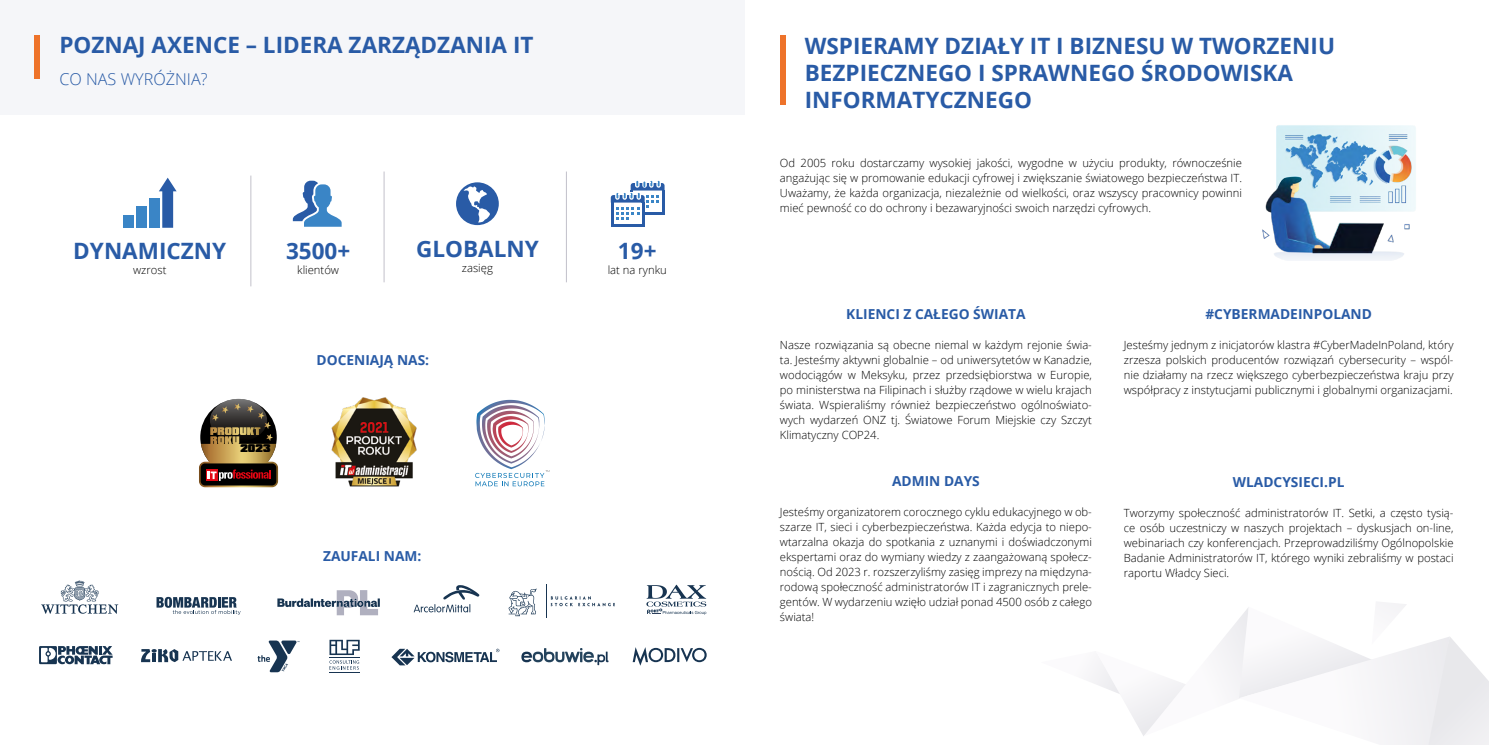
<style>
.page{position:relative;width:1489px;height:745px;background:#fff}
.page>*{position:absolute;margin:0;border:0;box-sizing:border-box;transform-origin:0 0}
.t1{font:700 22.5px/27px "Open Sans";color:#295ba6}
.t2{font:300 16.25px "Open Sans";color:#295ba6}
.t3{font:700 13.75px "Open Sans";color:#295ba6}
.t4{font:300 11.25px/15px "Open Sans";color:#000;text-align:justify}
.t5{font:900 9.62px "Compacta BT";color:#000}
</style>
<div class="page">
<div style="left:0;top:0;width:744px;height:114px;background:#f5f6f9"></div>
<hr style="left:250px;top:175px;width:1px;height:111px;background:#c2c1ca">
<hr style="left:384px;top:171px;width:1px;height:111px;background:#c2c1ca">
<hr style="left:566px;top:171px;width:1px;height:111px;background:#c2c1ca">
<svg style="left:456px;top:182px;width:43px;height:43px"></svg>
<svg style="left:293px;top:180px;width:48px;height:46px"></svg>
<hr style="left:610px;top:202px;width:3px;height:23px;background:#295ba6">
<hr style="left:610px;top:224px;width:34px;height:3px;background:#295ba6">
<hr style="left:642px;top:202px;width:2px;height:23px;background:#295ba6">
<svg style="left:610px;top:181px;width:54px;height:39px"></svg>
<img style="left:331px;top:397px;width:86px;height:90px">
<div style="left:123px;top:215px;width:11px;height:13px;background:#3a85c6"></div>
<div style="left:136px;top:206px;width:11px;height:22px;background:#3a85c6"></div>
<div style="left:149px;top:198px;width:11px;height:30px;background:#3a85c6"></div>
<svg style="left:159px;top:177px;width:18px;height:50px"></svg>
<svg style="left:199px;top:398px;width:79px;height:89px"></svg>
<svg style="left:475px;top:399px;width:74px;height:87px"></svg>
<img style="left:1262px;top:125px;width:154px;height:135px">
<div style="left:35px;top:35px;width:5px;height:44px;background:#ee732a"></div>
<div style="left:780px;top:35px;width:5px;height:70px;background:#ee732a"></div>
<svg style="left:1089px;top:602px;width:399px;height:142px"></svg>
<svg style="left:141px;top:649px;width:91px;height:12px"></svg>
<svg style="left:39px;top:646px;width:74px;height:17px"></svg>
<svg style="left:391px;top:648px;width:108px;height:17px"></svg>
<svg style="left:257px;top:640px;width:42px;height:31px"></svg>
<hr style="left:329px;top:671px;width:30px;height:1px;background:#173451">
<svg style="left:329px;top:639px;width:31px;height:30px"></svg>
<svg style="left:41px;top:580px;width:77px;height:33px"></svg>
<svg style="left:414px;top:585px;width:66px;height:27px"></svg>
<svg style="left:156px;top:596px;width:85px;height:18px"></svg>
<svg style="left:277px;top:590px;width:103px;height:25px"></svg>
<svg style="left:646px;top:584px;width:60px;height:30px"></svg>
<svg style="left:632px;top:647px;width:74px;height:18px"></svg>
<svg style="left:521px;top:648px;width:87px;height:16px"></svg>
<svg style="left:550px;top:596px;width:65px;height:9px"></svg>
<hr style="left:546px;top:584px;width:1px;height:34px;background:#173451">
<svg style="left:508px;top:589px;width:28px;height:26px"></svg>
<h1 class="t1" style="left:59px;top:31px;width:475px">POZNAJ AXENCE – LIDERA ZARZĄDZANIA IT</h1>
<h2 class="t2" style="left:59px;top:68px;width:150px">CO NAS WYRÓŻNIA?</h2>
<h1 class="t1" style="left:73px;top:237px;width:154px">DYNAMICZNY</h1>
<p class="t4" style="left:133px;top:262px;width:35px">wzrost</p>
<h1 class="t1" style="left:286px;top:237px;width:66px">3500+</h1>
<p class="t4" style="left:297px;top:262px;width:43px">klientów</p>
<h1 class="t1" style="left:416px;top:234px;width:124px">GLOBALNY</h1>
<p class="t4" style="left:462px;top:260px;width:32px">zasięg</p>
<p class="t5" style="left:240px;top:441px;width:32px">2023</p>
<p class="t3" style="left:316px;top:350px;width:114px">DOCENIAJĄ NAS:</p>
<p class="t3" style="left:323px;top:546px;width:100px">ZAUFALI NAM:</p>
<h1 class="t1" style="left:618px;top:236px;width:40px">19+</h1>
<p class="t4" style="left:607px;top:262px;width:60px">lat na rynku</p>
<h1 class="t1" style="left:804px;top:31px;width:531px">WSPIERAMY DZIAŁY IT I BIZNESU W TWORZENIU<br>BEZPIECZNEGO I SPRAWNEGO ŚRODOWISKA<br>INFORMATYCZNEGO</h1>
<p class="t4" style="left:780px;top:155px;width:463px">Od 2005 roku dostarczamy wysokiej jakości, wygodne w użyciu produkty, równocześnie angażując się w promowanie edukacji cyfrowej i zwiększanie światowego bezpieczeństwa IT.<br>Uważamy, że każda organizacja, niezależnie od wielkości, oraz wszyscy pracownicy powinni mieć pewność co do ochrony i bezawaryjności swoich narzędzi cyfrowych.</p>
<p class="t3" style="left:846px;top:303px;width:181px">KLIENCI Z CAŁEGO ŚWIATA</p>
<p class="t4" style="left:780px;top:336px;width:313px">Nasze rozwiązania są obecne niemal w każdym rejonie świa&shy;ta. Jesteśmy aktywni globalnie – od uniwersytetów w Kanadzie, wodociągów w Meksyku, przez przedsiębiorstwa w Europie, po ministerstwa na Filipinach i służby rządowe w wielu krajach świata. Wspieraliśmy również bezpieczeństwo ogólnoświato&shy;wych wydarzeń ONZ tj. Światowe Forum Miejskie czy Szczyt Klimatyczny COP24.</p>
<p class="t3" style="left:892px;top:470px;width:89px">ADMIN DAYS</p>
<p class="t4" style="left:780px;top:503px;width:313px">Jesteśmy organizatorem corocznego cyklu edukacyjnego w ob&shy;szarze IT, sieci i cyberbezpieczeństwa. Każda edycja to niepo&shy;wtarzalna okazja do spotkania z uznanymi i doświadczonymi ekspertami oraz do wymiany wiedzy z zaangażowaną społecz&shy;nością. Od 2023 r. rozszerzyliśmy zasięg imprezy na międzyna&shy;rodową społeczność administratorów IT i zagranicznych prele&shy;gentów. W wydarzeniu wzięło udział ponad 4500 osób z całego świata!</p>
<p class="t3" style="left:1205px;top:303px;width:168px">#CYBERMADEINPOLAND</p>
<p class="t4" style="left:1123px;top:336px;width:331px">Jesteśmy jednym z inicjatorów klastra #CyberMadeInPoland, który zrzesza polskich producentów rozwiązań cybersecurity – wspól&shy;nie działamy na rzecz większego cyberbezpieczeństwa kraju przy współpracy z instytucjami publicznymi i globalnymi organizacjami.</p>
<p class="t3" style="left:1232px;top:471px;width:113px">WLADCYSIECI.PL</p>
<p class="t4" style="left:1123px;top:504px;width:331px">Tworzymy społeczność administratorów IT. Setki, a często tysią&shy;ce osób uczestniczy w naszych projektach – dyskusjach on-line, webinariach czy konferencjach. Przeprowadziliśmy Ogólnopolskie Badanie Administratorów IT, którego wyniki zebraliśmy w postaci raportu Władcy Sieci.</p>
</div>
